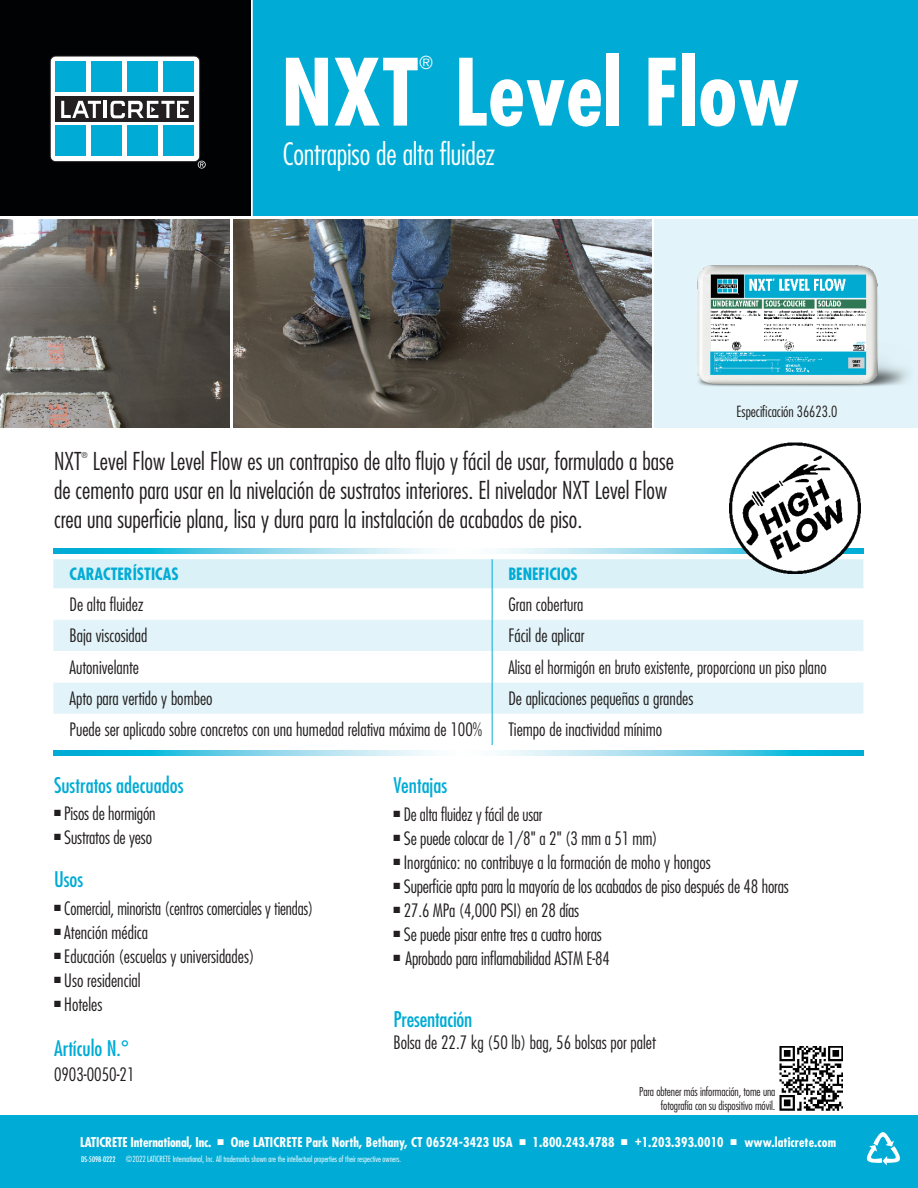
<style>
.page{position:relative;width:918px;height:1188px;background:#fff}
.page>*{position:absolute;margin:0;border:0;box-sizing:border-box;transform-origin:0 0}
.t1{font:700 condensed 90px "Futura";color:#fff}
.t2{font:300 condensed 30px "Futura";letter-spacing:-.01em;color:#fff}
.Features_Benies___te{font:300 condensed 24px/28.8px "Futura";color:#231f20}
.Features_Benies{font:condensed 21px "Futura";color:#00acd5}
.Bottom_Text{font:condensed 21px "Futura";color:#00acd5}
.Subhead{font:condensed 21px "Futura";letter-spacing:-.01em;color:#00acd5}
.Features_Benies___te-2{font:300 condensed 18px "Futura";color:#231f20}
.Features_Benies___te-3{font:300 condensed 18px "Futura";color:#231f20;scale:.96 1}
.Bottom_Text-2{font:300 condensed 18px "Futura";letter-spacing:-.01em;color:#231f20}
.Features_Benies-2{font:300 condensed 18px "Futura";color:#231f20}
.t3{font:300 condensed 17.55px "Futura";color:#fff}
.Features_Benies-3{font:700 condensed 16.5px "Futura";color:#00acd5}
.Color_DS_line{font:300 condensed 15px "Futura";letter-spacing:-.005em;color:#231f20}
.t4{font:700 condensed 13.2px "Futura";letter-spacing:.01em;color:#fff}
.Text{font:300 condensed 12px/14.4px "Futura";letter-spacing:-.01em;color:#231f20;text-align:right}
.t5{font:300 condensed 8.25px "Futura";color:#fff}
.Features_Benies___te-4{font:300 condensed 7.8px "Futura";color:#231f20}
.t6{font:condensed 7.5px "Futura";color:#fff}
</style>
<div class="page">
<div style="left:654px;top:219px;width:264px;height:209px;background:#e2f4f9"></div>
<div style="left:253px;top:0;width:665px;height:217px;background:#00acd5"></div>
<hr style="left:0;top:216px;width:918px;height:3px;background:#fff">
<div style="left:0;top:1115px;width:918px;height:73px;background:#00acd5"></div>
<svg style="left:866px;top:1132px;width:34px;height:34px"></svg>
<div style="left:53px;top:559px;width:810px;height:30px;background:#daf1f7"></div>
<div style="left:53px;top:620px;width:810px;height:94px;background:#e2f4f9"></div>
<svg style="left:53px;top:651px;width:810px;height:31px"></svg>
<hr style="left:492px;top:559px;width:1px;height:30px;background:#00acd5">
<hr style="left:492px;top:589px;width:1px;height:31px;background:#00acd5">
<hr style="left:492px;top:620px;width:1px;height:31px;background:#00acd5">
<hr style="left:492px;top:651px;width:1px;height:31px;background:#00acd5">
<hr style="left:492px;top:682px;width:1px;height:32px;background:#00acd5">
<hr style="left:492px;top:714px;width:1px;height:31px;background:#00acd5">
<svg style="left:53px;top:548px;width:811px;height:6px;background:#92daec"></svg>
<svg style="left:53px;top:751px;width:811px;height:5px;background:#7ed5ea"></svg>
<div style="left:0;top:0;width:250px;height:216px;background:#010203"></div>
<div style="left:50px;top:56px;width:150px;height:106px;background:#fff;border-radius:5px"></div>
<div style="left:50px;top:56px;width:150px;height:106px;border:1px solid #231f20;border-radius:5px"></div>
<div style="left:56px;top:126px;width:30px;height:30px;background:#00acd5"></div>
<div style="left:92px;top:126px;width:30px;height:30px;background:#00acd5"></div>
<div style="left:128px;top:126px;width:30px;height:30px;background:#00acd5"></div>
<div style="left:164px;top:126px;width:30px;height:30px;background:#00acd5"></div>
<div style="left:56px;top:96px;width:138px;height:26px;background:#231f20"></div>
<hr style="left:103px;top:101px;width:4px;height:17px;background:#fff">
<svg style="left:61px;top:101px;width:40px;height:17px"></svg>
<svg style="left:110px;top:101px;width:79px;height:17px"></svg>
<div style="left:56px;top:62px;width:30px;height:30px;background:#00acd5"></div>
<div style="left:92px;top:62px;width:30px;height:30px;background:#00acd5"></div>
<div style="left:128px;top:62px;width:30px;height:30px;background:#00acd5"></div>
<div style="left:164px;top:62px;width:30px;height:30px;background:#00acd5"></div>
<svg style="left:198px;top:161px;width:8px;height:8px"></svg>
<img style="left:697px;top:265px;width:211px;height:122px">
<img style="left:0;top:219px;width:230px;height:209px">
<img style="left:729px;top:442px;width:131px;height:131px">
<img style="left:233px;top:219px;width:418px;height:209px">
<img style="left:780px;top:1047px;width:63px;height:63px">
<p class="t1" style="left:281px;top:36px;width:520px">NXT Level Flow</p>
<p class="t3" style="left:419px;top:52px;width:15px">®</p>
<p class="t2" style="left:283px;top:136px;width:214px">Contrapiso de alta fluidez</p>
<p class="Features_Benies___te" style="left:54px;top:447px;width:622px;text-indent:39px">Level Flow Level Flow es un contrapiso de alto flujo y fácil de usar, formulado a base de cemento para usar en la nivelación de sustratos interiores. El nivelador NXT Level Flow crea una superficie plana, lisa y dura para la instalación de acabados de piso.</p>
<p class="Features_Benies___te" style="left:54px;top:447px;width:29px">NXT</p>
<p class="Features_Benies___te-4" style="left:82px;top:450px;width:8px">®</p>
<p class="Color_DS_line" style="left:737px;top:402px;width:102px">Especificación 36623.0</p>
<p class="Features_Benies-3" style="left:70px;top:564px;width:111px">CARACTERÍSTICAS</p>
<p class="Features_Benies-3" style="left:508px;top:564px;width:71px">BENEFICIOS</p>
<p class="Features_Benies___te-2" style="left:70px;top:594px;width:76px">De alta fluidez</p>
<p class="Features_Benies___te-2" style="left:508px;top:594px;width:77px">Gran cobertura</p>
<p class="Features_Benies___te-2" style="left:70px;top:625px;width:79px">Baja viscosidad</p>
<p class="Features_Benies___te-2" style="left:508px;top:625px;width:78px">Fácil de aplicar</p>
<p class="Features_Benies___te-2" style="left:70px;top:656px;width:71px">Autonivelante</p>
<p class="Features_Benies___te-2" style="left:508px;top:656px;width:320px">Alisa el hormigón en bruto existente, proporciona un piso plano</p>
<p class="Features_Benies___te-2" style="left:70px;top:688px;width:145px">Apto para vertido y bombeo</p>
<p class="Features_Benies___te-2" style="left:508px;top:688px;width:187px">De aplicaciones pequeñas a grandes</p>
<p class="Features_Benies___te-2" style="left:70px;top:719px;width:414px">Puede ser aplicado sobre concretos con una humedad relativa máxima de 100%</p>
<p class="Features_Benies___te-2" style="left:508px;top:719px;width:155px">Tiempo de inactividad mínimo</p>
<p class="Features_Benies" style="left:54px;top:772px;width:131px">Sustratos adecuados</p>
<p class="Bottom_Text-2" style="left:54px;top:803px;width:103px">■ Pisos de hormigón</p>
<p class="Bottom_Text-2" style="left:54px;top:827px;width:100px">■ Sustratos de yeso</p>
<p class="Bottom_Text" style="left:54px;top:867px;width:31px">Usos</p>
<p class="Features_Benies___te-3" style="left:54px;top:897px;width:272px">■ Comercial, minorista (centros comerciales y tiendas)</p>
<p class="Features_Benies___te-2" style="left:54px;top:921px;width:96px">■ Atención médica</p>
<p class="Features_Benies___te-2" style="left:54px;top:945px;width:202px">■ Educación (escuelas y universidades)</p>
<p class="Features_Benies___te-2" style="left:54px;top:969px;width:88px">■ Uso residencial</p>
<p class="Features_Benies___te-2" style="left:54px;top:993px;width:50px">■ Hoteles</p>
<p class="Features_Benies" style="left:54px;top:1035px;width:77px">Artículo N.°</p>
<p class="Bottom_Text-2" style="left:54px;top:1063px;width:82px">0903-0050-21</p>
<p class="Bottom_Text" style="left:394px;top:772px;width:55px">Ventajas</p>
<p class="Features_Benies___te-3" style="left:394px;top:803px;width:157px">■ De alta fluidez y fácil de usar</p>
<p class="Features_Benies___te-2" style="left:394px;top:827px;width:266px">■ Se puede colocar de 1/8" a 2" (3 mm a 51 mm)</p>
<p class="Features_Benies___te-2" style="left:394px;top:851px;width:319px">■ Inorgánico: no contribuye a la formación de moho y hongos</p>
<p class="Features_Benies___te-2" style="left:394px;top:875px;width:397px">■ Superficie apta para la mayoría de los acabados de piso después de 48 horas</p>
<p class="Features_Benies___te-2" style="left:394px;top:899px;width:187px">■ 27.6 MPa (4,000 PSI) en 28 días</p>
<p class="Features_Benies___te-2" style="left:394px;top:923px;width:210px">■ Se puede pisar entre tres a cuatro horas</p>
<p class="Features_Benies___te-2" style="left:394px;top:947px;width:218px">■ Aprobado para inflamabilidad ASTM E-84</p>
<p class="Subhead" style="left:394px;top:1007px;width:80px">Presentación</p>
<p class="Features_Benies-2" style="left:394px;top:1032px;width:264px">Bolsa de 22.7 kg (50 lb) bag, 56 bolsas por palet</p>
<p class="Text" style="left:639px;top:1084px;width:138px">Para obtener más información, tome una fotografía con su dispositivo móvil.</p>
<p class="t4" style="left:80px;top:1134px;width:758px">LATICRETE International, Inc. ■ One LATICRETE Park North, Bethany, CT 06524-3423 USA ■ 1.800.243.4788 ■ +1.203.393.0010 ■ www.laticrete.com</p>
<p class="t6" style="left:81px;top:1155px;width:36px">DS-5098-0222</p>
<p class="t5" style="left:126px;top:1154px;width:277px">©2022 LATICRETE International, Inc. All trademarks shown are the intellectual properties of their respective owners.</p>
</div>
